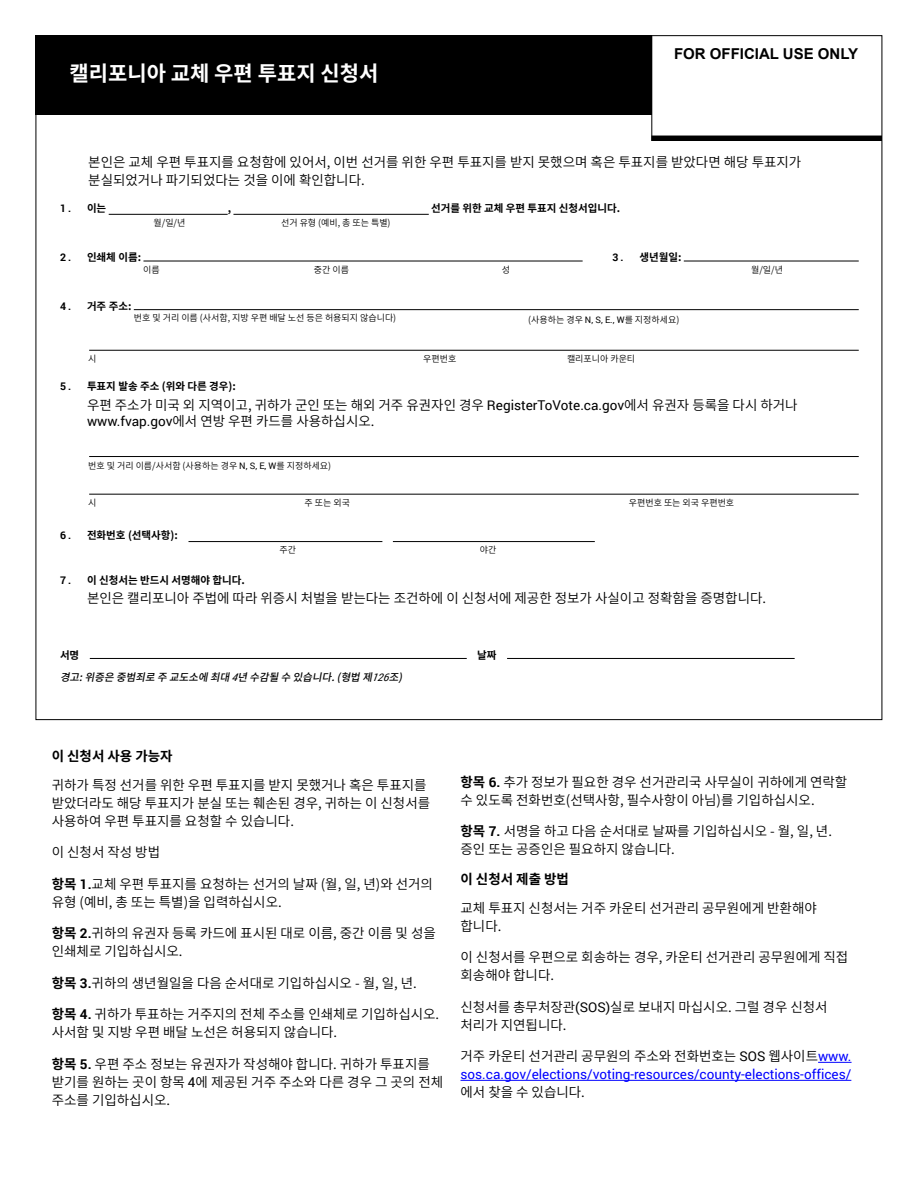
<style>
.page{position:relative;width:918px;height:1188px;background:#fff}
.page>*{position:absolute;margin:0;border:0;box-sizing:border-box;transform-origin:0 0}
.t1{font:700 21px "Source Han Sans K";color:#fff}
.t2{font:700 15px "Arial";color:#000}
.Para{font:13.5px/18px "Source Han Sans K";color:#000}
.NL_para{font:13.5px/16.5px "Source Han Sans K";color:#000}
.Para-2{font:13.5px/18px "Roboto";color:#00f;text-align:justify}
.A_Head{font:700 13.5px "Source Han Sans K";color:#000}
.Bold_Para{font:700 10.5px "Source Han Sans K";color:#000}
.Italic_Para{font:italic 500 10.5px "Source Han Sans K";color:#000}
.t3{font:700 10.5px "Roboto";color:#000}
.Italic_Para-2{font:italic 10.5px "Roboto";color:#000}
.F_Field{font:9px "Source Han Sans K";color:#000}
.s1{font-family:"Roboto"}
.s2{font-family:"Roboto";font-weight:400}
.s3{font-weight:700}
.s4{font-family:"Roboto";font-weight:700}
.s5{font-family:"Source Han Sans K";color:#000}
.s6{color:#000}
</style>
<div class="page">
<div style="left:36px;top:35px;width:616px;height:80px;background:#000"></div>
<div style="left:651px;top:136px;width:231px;height:5px;background:#000"></div>
<hr style="left:651px;top:36px;width:1px;height:105px;background:#000">
<hr style="left:109px;top:214px;width:119px;height:1px;background:#000">
<hr style="left:233px;top:214px;width:196px;height:1px;background:#000">
<hr style="left:143px;top:261px;width:440px;height:1px;background:#000">
<hr style="left:684px;top:261px;width:175px;height:1px;background:#000">
<hr style="left:134px;top:309px;width:725px;height:1px;background:#000">
<hr style="left:89px;top:350px;width:770px;height:1px;background:#000">
<hr style="left:89px;top:456px;width:770px;height:1px;background:#000">
<hr style="left:89px;top:494px;width:770px;height:1px;background:#000">
<hr style="left:189px;top:541px;width:193px;height:1px;background:#000">
<hr style="left:393px;top:541px;width:202px;height:1px;background:#000">
<hr style="left:90px;top:658px;width:377px;height:1px;background:#000">
<hr style="left:507px;top:658px;width:288px;height:1px;background:#000">
<hr style="left:818px;top:1062px;width:34px;height:1px;background:#00f">
<hr style="left:460px;top:1080px;width:391px;height:1px;background:#00f">
<h1 class="t1" style="left:70px;top:61px;width:310px">캘리포니아 교체 우편 투표지 신청서</h1>
<p class="t2" style="left:674px;top:43px;width:186px">FOR OFFICIAL USE ONLY</p>
<p class="t3" style="left:60px;top:201px;width:13px">.1</p>
<p class="t3" style="left:60px;top:250px;width:13px">.2</p>
<p class="t3" style="left:60px;top:299px;width:13px">.4</p>
<p class="t3" style="left:60px;top:379px;width:13px">.5</p>
<p class="t3" style="left:60px;top:528px;width:13px">.6</p>
<p class="t3" style="left:60px;top:572px;width:13px">.7</p>
<p class="Para" style="left:88px;top:153px;width:715px">본인은 교체 우편 투표지를 요청함에 있어서, 이번 선거를 위한 우편 투표지를 받지 못했으며 혹은 투표지를 받았다면 해당 투표지가 분실되었거나 파기되었다는 것을 이에 확인합니다.</p>
<p class="Bold_Para" style="left:431px;top:202px;width:191px">선거를 위한 교체 우편 투표지 신청서입니다.</p>
<p class="Bold_Para" style="left:228px;top:202px;width:5px">,</p>
<p class="Bold_Para" style="left:87px;top:202px;width:21px">이는</p>
<p class="Bold_Para" style="left:87px;top:252px;width:56px">인쇄체 이름:</p>
<p class="F_Field" style="left:154px;top:217px;width:33px">월 일/ 년/</p>
<p class="Bold_Para" style="left:87px;top:300px;width:46px">거주 주소:</p>
<p class="F_Field" style="left:143px;top:265px;width:18px">이름</p>
<p class="F_Field" style="left:281px;top:217px;width:111px">선거 유형 (예비 총, 또는 특별(</p>
<p class="F_Field" style="left:314px;top:265px;width:37px">중간 이름</p>
<p class="F_Field" style="left:134px;top:313px;width:264px">번호 및 거리 이름 (사서함, 지방 우편 배달 노선 등은 허용되지 않습니다)</p>
<p class="F_Field" style="left:88px;top:354px;width:10px">시</p>
<p class="Bold_Para" style="left:87px;top:381px;width:150px">투표지 발송 주소 (위와 다른 경우 :(</p>
<p class="F_Field" style="left:423px;top:354px;width:35px">우편번호</p>
<p class="F_Field" style="left:502px;top:265px;width:10px">성</p>
<p class="t3" style="left:612px;top:250px;width:13px">.3</p>
<p class="Bold_Para" style="left:639px;top:252px;width:44px">생년월일:</p>
<p class="F_Field" style="left:528px;top:315px;width:153px">(사용하는 경우 <span class="s1">N S, E, ., W</span>를 지정하세요(</p>
<p class="F_Field" style="left:567px;top:354px;width:70px">캘리포니아 카운티</p>
<p class="F_Field" style="left:751px;top:265px;width:33px">월 일/ 년/</p>
<p class="NL_para" style="left:87px;top:397px;width:712px">우편 주소가 미국 외 지역이고, 귀하가 군인 또는 해외 거주 유권자인 경우 <span class="s1">RegisterToVote.ca.gov</span>에서 유권자 등록을 다시 하거나 <span class="s1">www.fvap.gov</span>에서 연방 우편 카드를 사용하십시오.</p>
<p class="F_Field" style="left:88px;top:461px;width:244px">번호 및 거리 이름/사서함 (사용하는 경우 <span class="s1">N S, ,E, W</span>를 지정하세요(</p>
<p class="F_Field" style="left:629px;top:497px;width:107px">우편번호 또는 외국 우편번호</p>
<p class="F_Field" style="left:305px;top:497px;width:47px">주 또는 외국</p>
<p class="F_Field" style="left:88px;top:497px;width:10px">시</p>
<p class="Bold_Para" style="left:87px;top:529px;width:93px">전화번호 (선택사항 :(</p>
<p class="Bold_Para" style="left:87px;top:574px;width:159px">이 신청서는 반드시 서명해야 합니다.</p>
<p class="F_Field" style="left:280px;top:544px;width:18px">주간</p>
<p class="F_Field" style="left:480px;top:544px;width:18px">야간</p>
<p class="NL_para" style="left:87px;top:590px;width:681px">본인은 캘리포니아 주법에 따라 위증시 처벌을 받는다는 조건하에 이 신청서에 제공한 정보가 사실이고 정확함을 증명합니다.</p>
<p class="Bold_Para" style="left:60px;top:649px;width:21px">서명</p>
<p class="Bold_Para" style="left:477px;top:649px;width:21px">날짜</p>
<p class="Italic_Para" style="left:293px;top:672px;width:74px">있습니다 형법</p>
<p class="Italic_Para" style="left:116px;top:672px;width:45px">중범죄로</p>
<p class="Italic_Para" style="left:210px;top:672px;width:26px">최대</p>
<p class="Italic_Para" style="left:249px;top:672px;width:36px">수감될</p>
<p class="Italic_Para" style="left:362px;top:672px;width:16px">제</p>
<p class="Italic_Para" style="left:60px;top:672px;width:61px">경고 위증은</p>
<p class="Italic_Para" style="left:169px;top:672px;width:45px">교도소에</p>
<p class="Italic_Para" style="left:232px;top:672px;width:22px">년<span class="s2">4</span></p>
<p class="Italic_Para" style="left:331px;top:672px;width:16px">(.</p>
<p class="Italic_Para" style="left:398px;top:672px;width:11px">(</p>
<p class="Italic_Para" style="left:281px;top:672px;width:16px">수</p>
<p class="Italic_Para" style="left:157px;top:672px;width:16px">주</p>
<p class="Italic_Para" style="left:389px;top:672px;width:16px">조</p>
<p class="Italic_Para-2" style="left:372px;top:670px;width:21px">126</p>
<p class="Italic_Para" style="left:79px;top:672px;width:10px">:</p>
<h2 class="A_Head" style="left:52px;top:749px;width:122px">이 신청서 사용 가능자</h2>
<p class="Para" style="left:52px;top:776px;width:380px">귀하가 특정 선거를 위한 우편 투표지를 받지 못했거나 혹은 투표지를 받았더라도 해당 투표지가 분실 또는 훼손된 경우, 귀하는 이 신청서를 사용하여 우편 투표지를 요청할 수 있습니다.</p>
<p class="Para" style="left:52px;top:843px;width:110px">이 신청서 작성 방법</p>
<p class="Para" style="left:52px;top:875px;width:383px"><span class="s3">항 목</span> <span class="s4">1 .</span> 교 체 우 편 투 표 지 를 요 청 하 는 선 거 의 날 짜 월( 일, 년, 와) 선 거 의 유형 (예비 총, 또는 특별 을) 입력하십시오.</p>
<p class="Para" style="left:52px;top:924px;width:386px"><span class="s3">항목</span> <span class="s4">2.</span>귀하의 유권자 등록 카드에 표시된 대로 이름, 중간 이름 및 성을 인쇄체로 기입하십시오.</p>
<p class="Para" style="left:52px;top:974px;width:367px"><span class="s3">항목</span> <span class="s4">3.</span>귀하의 생년월일을 다음 순서대로 기입하십시오 월- 일, 년, .</p>
<p class="Para" style="left:52px;top:1005px;width:389px"><span class="s3">항목</span> <span class="s4">4.</span> 귀하가 투표하는 거주지의 전체 주소를 인쇄체로 기입하십시오. 사서함 및 지방 우편 배달 노선은 허용되지 않습니다.</p>
<p class="Para" style="left:52px;top:1055px;width:393px"><span class="s3">항목</span> <span class="s4">5.</span> 우편 주소 정보는 유권자가 작성해야 합니다. 귀하가 투표지를 받기를 원하는 곳이 항목 에<span class="s1">4</span> 제공된 거주 주소와 다른 경우 그 곳의 전체 주소를 기입하십시오.</p>
<p class="Para" style="left:460px;top:773px;width:388px"><span class="s3">항목</span> <span class="s4">6.</span> 추가 정보가 필요한 경우 선거관리국 사무실이 귀하에게 연락할 수 있도록 전화번호(선택사항, 필수사항이 아님 를) 기입하십시오.</p>
<p class="Para" style="left:460px;top:823px;width:373px"><span class="s3">항목</span> <span class="s4">7.</span> 서명을 하고 다음 순서대로 날짜를 기입하십시오 월- 일, 년, . 증인 또는 공증인은 필요하지 않습니다.</p>
<h2 class="A_Head" style="left:460px;top:872px;width:110px">이 신청서 제출 방법</h2>
<p class="Para" style="left:460px;top:899px;width:358px">교체 투표지 신청서는 거주 카운티 선거관리 공무원에게 반환해야 합니다.</p>
<p class="Para" style="left:460px;top:949px;width:389px">이 신청서를 우편으로 회송하는 경우, 카운티 선거관리 공무원에게 직접 회송해야 합니다.</p>
<p class="Para" style="left:460px;top:998px;width:369px">신청서를 총무처장관<span class="s1">(SOS)</span>실로 보내지 마십시오. 그럴 경우 신청서 처리가 지연됩니다.</p>
<p class="Para-2" style="left:460px;top:1047px;width:393px"><span class="s5">거주 카운티 선거관리 공무원의 주소와 전화번호는</span> <span class="s6">SOS</span> <span class="s5">웹사이트</span>www. sos.ca.gov/elections/voting-resources/county-elections-offices/ <span class="s5">에서 찾을 수 있습니다.</span></p>
</div>
